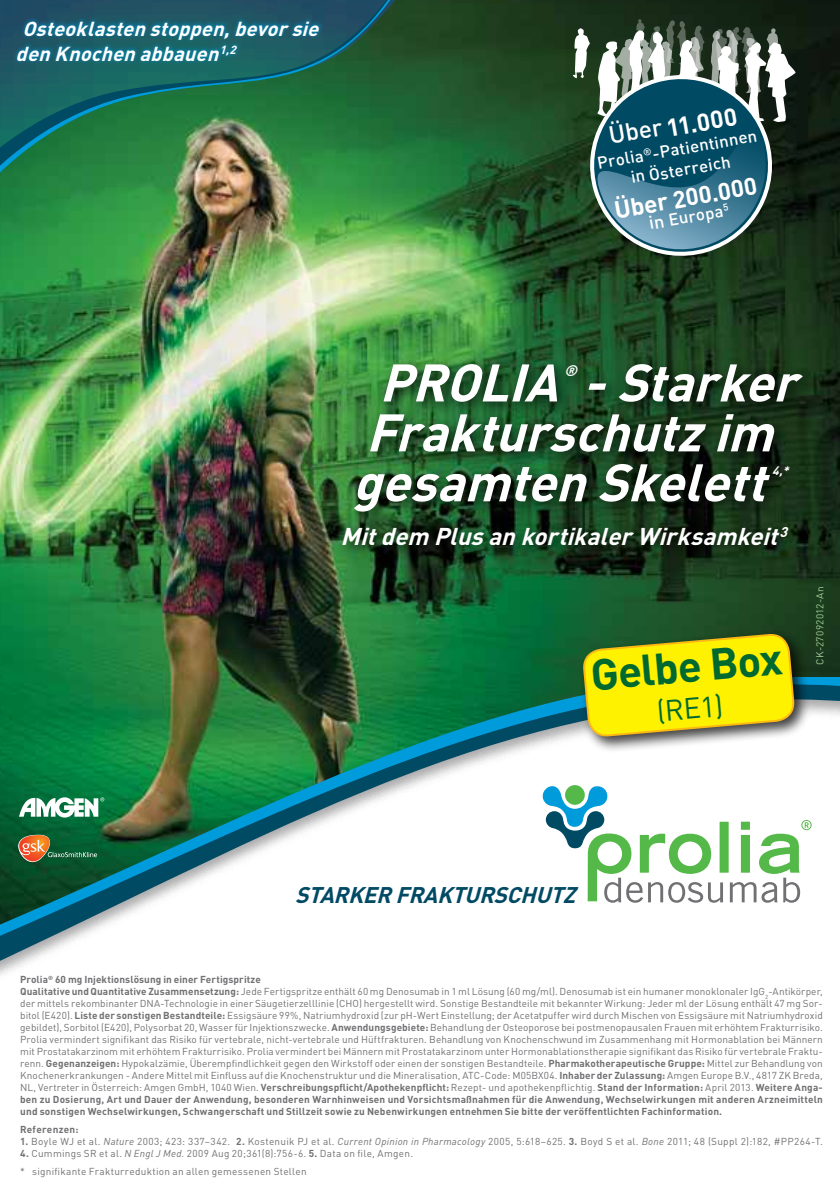
<style>
.page{position:relative;width:840px;height:1191px;background:#fff}
.page>*{position:absolute;margin:0;border:0;box-sizing:border-box;transform-origin:0 0}
.t1{font:italic 700 52px/50px "DIN";color:#fff}
.t2{font:700 43.6px "DIN";color:#006930}
.t3{font:29px "DIN";color:#006930}
.t4{font:700 24.6px "DIN Pro";color:#fff}
.t5{font:italic 700 24px "DIN";color:#fff}
.t6{font:700 24px "DIN Pro";color:#fff}
.t7{font:italic 700 22.4px "DIN";color:#004a64}
.t8{font:italic 700 20px/25.4px "DIN";color:#fff}
.t9{font:500 16.8px/21px "DIN";color:#fff;text-align:center}
.t10{font:italic 700 15.2px "DIN";color:#fff}
.t11{font:italic 700 12.2px "DIN";color:#fff}
.t12{font:10px/12px "DIN";letter-spacing:.01em;color:#717073}
.t13{font:10px "DIN";letter-spacing:.03em;color:#717073}
.t14{font:10px "DIN";letter-spacing:.04em;color:#a4ce9a}
.t15{font:700 10px "DIN";letter-spacing:.025em;color:#717073}
.s1{font-family:"DIN";font-weight:500}
.s2{font-size:24.6px}
.s3{font-size:18.2px}
.s4{font-weight:700}
.s5{font-style:italic}
</style>
<div class="page">
<img style="left:0;top:0;width:839px;height:675px">
<svg style="left:0;top:677px;width:839px;height:298px"></svg>
<div style="left:719px;top:821px;width:9px;height:51px;background:#54b948"></div>
<svg style="left:541px;top:783px;width:181px;height:119px"></svg>
<svg style="left:729px;top:820px;width:82px;height:82px"></svg>
<img style="left:0;top:0;width:412px;height:209px">
<svg style="left:11px;top:17px;width:316px;height:48px;background:#176576"></svg>
<div style="left:335px;top:519px;width:468px;height:42px;background:#000;opacity:.75"></div>
<div style="left:347px;top:356px;width:470px;height:171px;background:#000;opacity:.75"></div>
<svg style="left:572px;top:19px;width:223px;height:243px;background:#44696c"></svg>
<svg style="left:19px;top:797px;width:85px;height:20px"></svg>
<svg style="left:18px;top:834px;width:79px;height:28px;background:#566d42"></svg>
<div style="left:578px;top:629px;width:232px;height:124px;background:#000;opacity:.75"></div>
<svg style="left:582px;top:607px;width:212px;height:130px;background:#b7bc16"></svg>
<h3 class="t8" style="left:16px;top:15px;width:310px;text-indent:7px">Osteoklastenstoppen,bevorsie denknochenabbauen<sup>1,2</sup></h3>
<h3 class="t4" style="left:606px;top:122px;width:131px;rotate:-10deg"><span class="s1">Über</span> 11.000</h3>
<h3 class="t9" style="left:595px;top:152px;width:163px;rotate:-10deg">Prolia<sup>®</sup>-Patientinnen in Österreich</h3>
<h3 class="t6" style="left:611px;top:194px;width:146px;rotate:-10deg"><span class="s2">Über</span> 200.000</h3>
<h3 class="t9" style="left:647px;top:212px;width:82px;rotate:-10deg"><span class="s3">in</span> Europa<sup>5</sup></h3>
<h1 class="t1" style="left:379px;top:355px;width:435px">PrOLIa - Starker</h1>
<h3 class="t10" style="left:564px;top:360px;width:19px">®</h3>
<h1 class="t1" style="left:352px;top:405px;width:438px">Frakturschutzim gesamtenSkelett</h1>
<p class="t11" style="left:771px;top:462px;width:22px">4,*</p>
<h3 class="t5" style="left:340px;top:521px;width:452px">Mitdem PlusankortikalerWirksamkeit<sup>3</sup></h3>
<h2 class="t2" style="left:588px;top:646px;width:194px;rotate:-5deg">Gelbe Box</h2>
<h3 class="t3" style="left:655px;top:693px;width:68px;rotate:-5deg">(RE1)</h3>
<p class="t14" style="left:813px;top:664px;width:80px;rotate:-90deg">CK-27092012-An</p>
<h3 class="t7" style="left:295px;top:880px;width:288px">Starker FrakturSchutz</h3>
<p class="t12" style="left:20px;top:973px;width:803px"><span class="s4">Prolia</span><sup>®</sup> <span class="s4">60 mg Injektionslösung in einer Fertigspritze<br>Qualitative und Quantitative zusammensetzung:</span> Jede Fertigspritze enthält 60 mg Denosumab in 1 ml Lösung (60 mg/ml). Denosumab ist ein humaner monoklonaler IgG<sub>2</sub>-Antikörper, der mittels rekombinanter DNA-Technologie in einer Säugetierzelllinie (CHO) hergestellt wird. Sonstige Bestandteile mit bekannter Wirkung: Jeder ml der Lösung enthält 47 mg Sor&shy;bitol (E420). <span class="s4">Liste der sonstigen Bestandteile:</span> Essigsäure 99%, Natriumhydroxid (zur pH-Wert Einstellung; der Acetatpuffer wird durch Mischen von Essigsäure mit Natriumhydroxid gebildet), Sorbitol (E420), Polysorbat 20, Wasser für Injektionszwecke. <span class="s4">anwendungsgebiete:</span> Behandlung der Osteoporose bei postmenopausalen Frauen mit erhöhtem Frakturrisiko.<br>Prolia vermindert signifikant das Risiko für vertebrale, nicht-vertebrale und Hüftfrakturen. Behandlung von Knochenschwund im Zusammenhang mit Hormonablation bei Männern mit Prostatakarzinom mit erhöhtem Frakturrisiko. Prolia vermindert bei Männern mit Prostatakarzinom unter Hormonablationstherapie signifikant das Risiko für vertebrale Fraktu&shy;renn. <span class="s4">Gegenanzeigen:</span> Hypokalzämie, Überempfindlichkeit gegen den Wirkstoff oder einen der sonstigen Bestandteile. <span class="s4">Pharmakotherapeutische Gruppe:</span> Mittel zur Behandlung von Knochenerkrankungen - Andere Mittel mit Einfluss auf die Knochenstruktur und die Mineralisation, ATC-Code: M05BX04. <span class="s4">Inhaber der zulassung:</span> Amgen Europe B.V., 4817 ZK Breda, NL, Vertreter in Österreich: Amgen GmbH, 1040 Wien. <span class="s4">Verschreibungspflicht/apothekenpflicht:</span> Rezept- und apothekenpflichtig. <span class="s4">Stand der Information:</span> April 2013. <span class="s4">Weitere anga&shy;ben zu Dosierung, art und Dauer der anwendung, besonderen Warnhinweisen und Vorsichtsmaßnahmen für die anwendung, Wechselwirkungen mit anderen arzneimitteln und sonstigen Wechselwirkungen, Schwangerschaft und Stillzeit sowie zu Nebenwirkungen entnehmen Sie bitte der veröffentlichten Fachinformation.</span></p>
<p class="t15" style="left:20px;top:1122px;width:60px">referenzen:</p>
<p class="t13" style="left:20px;top:1135px;width:803px"><span class="s4">1.</span> Boyle WJ et al. <span class="s5">Nature</span> 2003; 423: 337–342. <span class="s4">2.</span> Kostenuik PJ et al. <span class="s5">Current Opinion in Pharmacology</span> 2005, 5:618–625. <span class="s4">3.</span> Boyd S et al. <span class="s5">Bone</span> 2011; 48 (Suppl 2):182, #PP264-T.</p>
<p class="t12" style="left:20px;top:1144px;width:394px;line-height:17.6px"><span class="s4">4.</span> Cummings SR et al. <span class="s5">N Engl J Med.</span> 2009 Aug 20;361(8):756-6. <span class="s4">5.</span> Data on file, Amgen. * signifikante Frakturreduktion an allen gemessenen Stellen</p>
</div>
